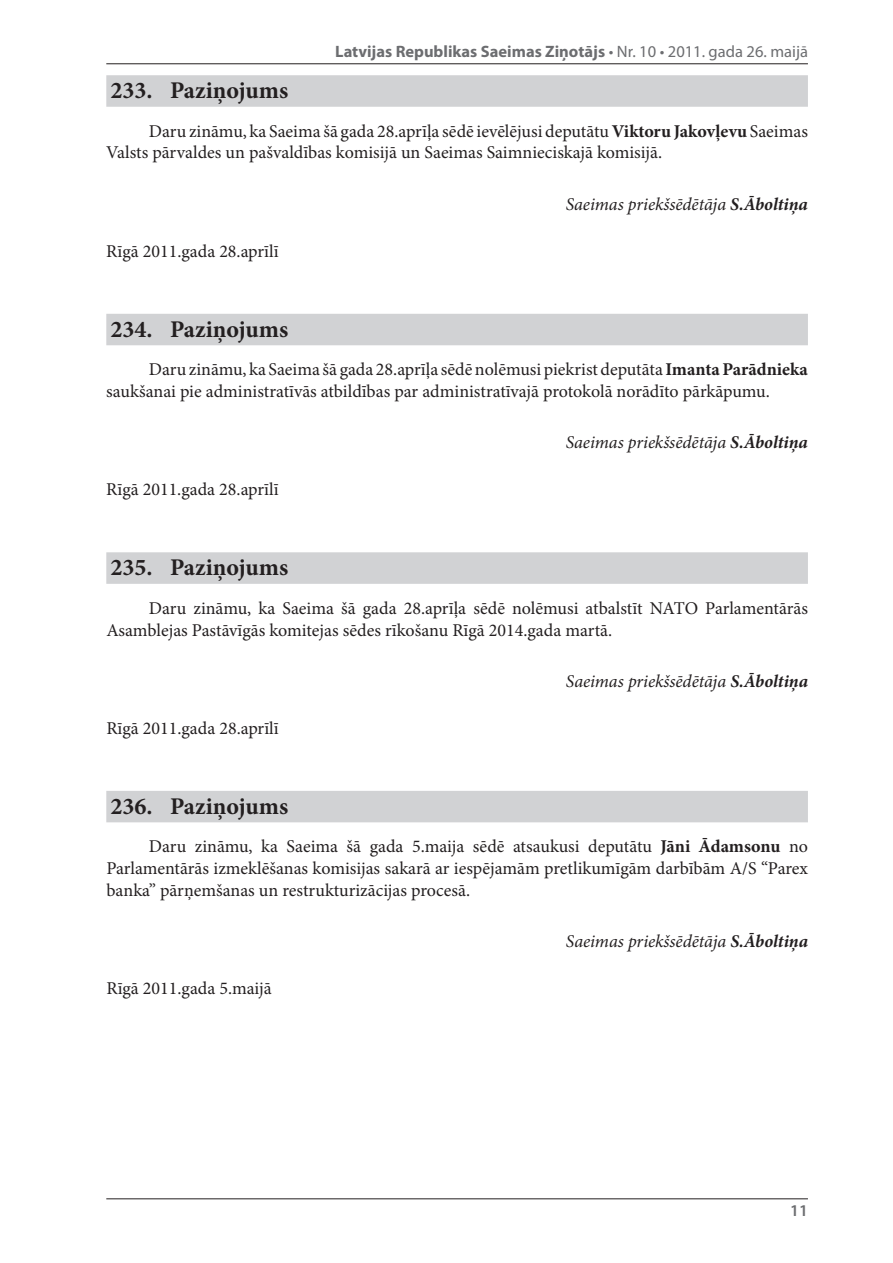
<style>
.page{position:relative;width:893px;height:1263px;background:#fff}
.page>*{position:absolute;margin:0;border:0;box-sizing:border-box;transform-origin:0 0}
.t1{font:700 24px "Minion Pro";color:#231f20}
.t2{font:18px/21.6px "Minion Pro";color:#231f20}
.t3{font:italic 18px "Minion Pro";letter-spacing:-.005em;color:#231f20}
.t4{font:700 16.5px "Myriad Pro";color:#6c6d70}
.t5{font:600 16.5px "Myriad Pro";color:#6c6d70}
.s1{font-weight:400}
.s2{font-weight:700}
</style>
<div class="page">
<hr style="left:106px;top:63px;width:702px;height:1px;background:#231f20">
<hr style="left:106px;top:1198px;width:702px;height:1px;background:#231f20">
<div style="left:106px;top:75px;width:702px;height:32px;background:#d1d2d4"></div>
<div style="left:106px;top:314px;width:702px;height:31px;background:#d1d2d4"></div>
<div style="left:106px;top:552px;width:702px;height:32px;background:#d1d2d4"></div>
<div style="left:106px;top:791px;width:702px;height:31px;background:#d1d2d4"></div>
<p class="t4" style="left:335px;top:41px;width:474px">Latvijas Republikas Saeimas Ziņotājs <span class="s1">• Nr. 10 • 2011. gada 26. maijā</span></p>
<h1 class="t1" style="left:111px;top:74px;width:179px">233. Paziņojums</h1>
<p class="t2" style="left:106px;top:120px;width:703px;text-indent:43px">Daru zināmu, ka Saeima šā gada 28.aprīļa sēdē ievēlējusi deputātu <span class="s2">Viktoru Jakovļevu</span> Saeimas<br>Valsts pārvaldes un pašvaldības komisijā un Saeimas Saimnieciskajā komisijā.</p>
<p class="t3" style="left:566px;top:192px;width:244px">Saeimas priekšsēdētāja <span class="s2">S.Āboltiņa</span></p>
<p class="t2" style="left:106px;top:240px;width:174px">Rīgā 2011.gada 28.aprīlī</p>
<h1 class="t1" style="left:111px;top:312px;width:179px">234. Paziņojums</h1>
<p class="t2" style="left:106px;top:359px;width:703px;text-indent:43px">Daru zināmu, ka Saeima šā gada 28.aprīļa sēdē nolēmusi piekrist deputāta <span class="s2">Imanta Parādnieka </span>saukšanai pie administratīvās atbildības par administratīvajā protokolā norādīto pārkāpumu.</p>
<p class="t3" style="left:566px;top:430px;width:244px">Saeimas priekšsēdētāja <span class="s2">S.Āboltiņa</span></p>
<p class="t2" style="left:106px;top:479px;width:174px">Rīgā 2011.gada 28.aprīlī</p>
<h1 class="t1" style="left:111px;top:551px;width:179px">235. Paziņojums</h1>
<p class="t2" style="left:106px;top:597px;width:703px;text-indent:42px">Daru zināmu, ka Saeima šā gada 28.aprīļa sēdē nolēmusi atbalstīt NATO Parlamentārās<br>Asamblejas Pastāvīgās komitejas sēdes rīkošanu Rīgā 2014.gada martā.</p>
<p class="t3" style="left:566px;top:669px;width:244px">Saeimas priekšsēdētāja <span class="s2">S.Āboltiņa</span></p>
<p class="t2" style="left:106px;top:717px;width:174px">Rīgā 2011.gada 28.aprīlī</p>
<h1 class="t1" style="left:111px;top:789px;width:179px">236. Paziņojums</h1>
<p class="t2" style="left:106px;top:836px;width:703px;text-align:justify;text-indent:42px">Daru zināmu, ka Saeima šā gada 5.maija sēdē atsaukusi deputātu <span class="s2">Jāni Ādamsonu</span> no Parlamentārās izmeklēšanas komisijas sakarā ar iespējamām pretlikumīgām darbībām A/S “Parex banka” pārņemšanas un restrukturizācijas procesā.</p>
<p class="t3" style="left:566px;top:929px;width:244px">Saeimas priekšsēdētāja <span class="s2">S.Āboltiņa</span></p>
<p class="t2" style="left:106px;top:978px;width:167px">Rīgā 2011.gada 5.maijā</p>
<p class="t5" style="left:790px;top:1200px;width:19px">11</p>
</div>
